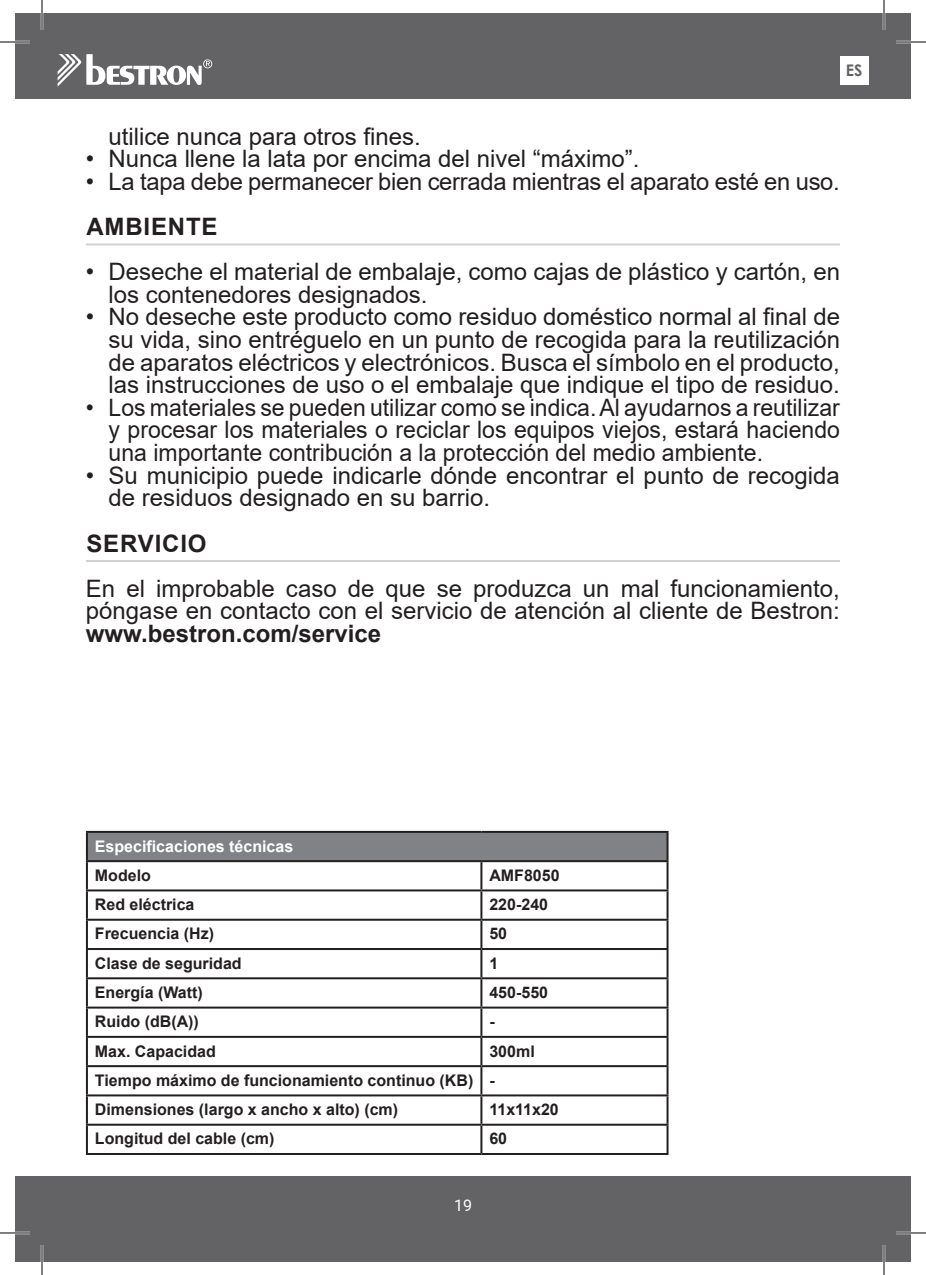
<style>
.page{position:relative;width:926px;height:1275px;background:#fff}
.page>*{position:absolute;margin:0;border:0;box-sizing:border-box;transform-origin:0 0}
.t1{font:24px/22.6px "Arial";color:#231f20}
.t2{font:24px/22.6px "Arial";color:#231f20;text-align:justify;scale:.96 1}
.t3{font:700 24px "Arial";color:#231f20}
.t4{font:700 24px "Arial";letter-spacing:.035em;color:#231f20}
.t5{font:700 16px/29.2px "Arial";color:#231f20}
.t6{font:700 16px "Arial";color:#fff}
.t7{font:16px "Roboto";color:#fff}
.t8{font:700 16px "Century Gothic";color:#636366}
</style>
<div class="page">
<div style="left:15px;top:14px;width:896px;height:85px;background:#636366"></div>
<div style="left:15px;top:1176px;width:896px;height:85px;background:#636366"></div>
<svg style="left:58px;top:54px;width:154px;height:32px"></svg>
<div style="left:840px;top:56px;width:28px;height:29px;background:#fff"></div>
<hr style="left:86px;top:243px;width:754px;height:2px;background:#d1d2d4">
<hr style="left:86px;top:560px;width:754px;height:2px;background:#d1d2d4">
<div style="left:87px;top:832px;width:580px;height:29px;background:#808285"></div>
<hr style="left:86px;top:831px;width:395px;height:2px;background:#231f20">
<hr style="left:86px;top:833px;width:2px;height:27px;background:#231f20">
<hr style="left:481px;top:831px;width:187px;height:2px;background:#231f20">
<hr style="left:666px;top:833px;width:2px;height:27px;background:#231f20">
<hr style="left:86px;top:860px;width:395px;height:2px;background:#231f20">
<hr style="left:86px;top:862px;width:2px;height:27px;background:#231f20">
<hr style="left:481px;top:860px;width:187px;height:2px;background:#231f20">
<hr style="left:480px;top:862px;width:2px;height:27px;background:#231f20">
<hr style="left:666px;top:862px;width:2px;height:27px;background:#231f20">
<hr style="left:86px;top:889px;width:395px;height:2px;background:#231f20">
<hr style="left:86px;top:891px;width:2px;height:27px;background:#231f20">
<hr style="left:481px;top:889px;width:187px;height:2px;background:#231f20">
<hr style="left:480px;top:891px;width:2px;height:27px;background:#231f20">
<hr style="left:666px;top:891px;width:2px;height:27px;background:#231f20">
<hr style="left:86px;top:918px;width:395px;height:2px;background:#231f20">
<hr style="left:86px;top:920px;width:2px;height:28px;background:#231f20">
<hr style="left:481px;top:918px;width:187px;height:2px;background:#231f20">
<hr style="left:480px;top:920px;width:2px;height:28px;background:#231f20">
<hr style="left:666px;top:920px;width:2px;height:28px;background:#231f20">
<hr style="left:86px;top:948px;width:395px;height:2px;background:#231f20">
<hr style="left:86px;top:950px;width:2px;height:27px;background:#231f20">
<hr style="left:481px;top:948px;width:187px;height:2px;background:#231f20">
<hr style="left:480px;top:950px;width:2px;height:27px;background:#231f20">
<hr style="left:666px;top:950px;width:2px;height:27px;background:#231f20">
<hr style="left:86px;top:977px;width:395px;height:2px;background:#231f20">
<hr style="left:86px;top:979px;width:2px;height:27px;background:#231f20">
<hr style="left:481px;top:977px;width:187px;height:2px;background:#231f20">
<hr style="left:480px;top:979px;width:2px;height:27px;background:#231f20">
<hr style="left:666px;top:979px;width:2px;height:27px;background:#231f20">
<hr style="left:86px;top:1006px;width:395px;height:2px;background:#231f20">
<hr style="left:86px;top:1008px;width:2px;height:28px;background:#231f20">
<hr style="left:481px;top:1006px;width:187px;height:2px;background:#231f20">
<hr style="left:480px;top:1008px;width:2px;height:28px;background:#231f20">
<hr style="left:666px;top:1008px;width:2px;height:28px;background:#231f20">
<hr style="left:86px;top:1036px;width:395px;height:2px;background:#231f20">
<hr style="left:86px;top:1038px;width:2px;height:27px;background:#231f20">
<hr style="left:481px;top:1036px;width:187px;height:2px;background:#231f20">
<hr style="left:480px;top:1038px;width:2px;height:27px;background:#231f20">
<hr style="left:666px;top:1038px;width:2px;height:27px;background:#231f20">
<hr style="left:86px;top:1065px;width:395px;height:2px;background:#231f20">
<hr style="left:86px;top:1067px;width:2px;height:27px;background:#231f20">
<hr style="left:481px;top:1065px;width:187px;height:2px;background:#231f20">
<hr style="left:480px;top:1067px;width:2px;height:27px;background:#231f20">
<hr style="left:666px;top:1067px;width:2px;height:27px;background:#231f20">
<hr style="left:86px;top:1094px;width:395px;height:2px;background:#231f20">
<hr style="left:86px;top:1096px;width:2px;height:27px;background:#231f20">
<hr style="left:481px;top:1094px;width:187px;height:2px;background:#231f20">
<hr style="left:480px;top:1096px;width:2px;height:27px;background:#231f20">
<hr style="left:666px;top:1096px;width:2px;height:27px;background:#231f20">
<hr style="left:86px;top:1123px;width:395px;height:2px;background:#231f20">
<hr style="left:86px;top:1125px;width:2px;height:28px;background:#231f20">
<hr style="left:481px;top:1123px;width:187px;height:2px;background:#231f20">
<hr style="left:480px;top:1125px;width:2px;height:28px;background:#231f20">
<hr style="left:666px;top:1125px;width:2px;height:28px;background:#231f20">
<hr style="left:86px;top:1153px;width:395px;height:2px;background:#231f20">
<hr style="left:481px;top:1153px;width:187px;height:2px;background:#231f20">
<hr style="left:0;top:41px;width:30px;height:2px;background:#fff">
<hr style="left:896px;top:41px;width:30px;height:2px;background:#fff">
<hr style="left:0;top:1231px;width:30px;height:3px;background:#fff">
<hr style="left:896px;top:1231px;width:30px;height:3px;background:#fff">
<hr style="left:41px;top:0;width:2px;height:30px;background:#fff">
<hr style="left:41px;top:1245px;width:2px;height:30px;background:#fff">
<hr style="left:883px;top:0;width:2px;height:30px;background:#fff">
<hr style="left:883px;top:1245px;width:2px;height:30px;background:#fff">
<hr style="left:0;top:42px;width:30px;height:1px;background:#000">
<hr style="left:896px;top:42px;width:30px;height:1px;background:#000">
<hr style="left:0;top:1232px;width:30px;height:1px;background:#000">
<hr style="left:896px;top:1232px;width:30px;height:1px;background:#000">
<hr style="left:42px;top:0;width:1px;height:30px;background:#000">
<hr style="left:42px;top:1245px;width:1px;height:30px;background:#000">
<hr style="left:884px;top:0;width:1px;height:30px;background:#000">
<hr style="left:884px;top:1245px;width:1px;height:30px;background:#000">
<p class="t8" style="left:846px;top:58px;width:18px">ES</p>
<p class="t1" style="left:109px;top:125px;width:314px">utilice nunca para otros fines.</p>
<p class="t1" style="left:86px;top:147px;width:555px">• Nunca llene la lata por encima del nivel “máximo”.</p>
<p class="t1" style="left:86px;top:170px;width:755px">• La tapa debe permanecer bien cerrada mientras el aparato esté en uso.</p>
<p class="t4" style="left:86px;top:210px;width:133px">AMBIENTE</p>
<p class="t1" style="left:109px;top:260px;width:733px;text-indent:-23px">• Deseche el material de embalaje, como cajas de plástico y cartón, en los contenedores designados.</p>
<p class="t1" style="left:109px;top:305px;width:733px;text-align:justify;text-indent:-23px">• No deseche este producto como residuo doméstico normal al final de su vida, sino entréguelo en un punto de recogida para la reutilización de aparatos eléctricos y electrónicos. Busca el símbolo en el producto, las instrucciones de uso o el embalaje que indique el tipo de residuo.</p>
<p class="t2" style="left:109px;top:396px;width:763px;text-indent:-23px">• Los materiales se pueden utilizar como se indica. Al ayudarnos a reutilizar y procesar los materiales o reciclar los equipos viejos, estará haciendo una importante contribución a la protección del medio ambiente.</p>
<p class="t1" style="left:109px;top:464px;width:733px;text-indent:-23px">• Su municipio puede indicarle dónde encontrar el punto de recogida de residuos designado en su barrio.</p>
<p class="t4" style="left:86px;top:526px;width:122px">SERVICIO</p>
<p class="t1" style="left:86px;top:577px;width:755px">En el improbable caso de que se produzca un mal funcionamiento, póngase en contacto con el servicio de atención al cliente de Bestron:</p>
<p class="t3" style="left:86px;top:616px;width:297px">www.bestron.com/service</p>
<p class="t6" style="left:95px;top:834px;width:200px">Especificaciones técnicas</p>
<p class="t5" style="left:95px;top:860px;width:57px">Modelo</p>
<p class="t5" style="left:489px;top:860px;width:72px">AMF8050</p>
<p class="t5" style="left:95px;top:890px;width:101px">Red eléctrica</p>
<p class="t5" style="left:489px;top:890px;width:60px">220-240</p>
<p class="t5" style="left:95px;top:919px;width:121px">Frecuencia (Hz)</p>
<p class="t5" style="left:489px;top:919px;width:19px">50</p>
<p class="t5" style="left:95px;top:948px;width:148px">Clase de seguridad</p>
<p class="t5" style="left:489px;top:948px;width:10px">1</p>
<p class="t5" style="left:95px;top:978px;width:109px">Energía (Watt)</p>
<p class="t5" style="left:489px;top:978px;width:60px">450-550</p>
<p class="t5" style="left:95px;top:1007px;width:105px">Ruido (dB(A))</p>
<p class="t5" style="left:489px;top:1007px;width:7px">-</p>
<p class="t5" style="left:95px;top:1036px;width:122px">Max. Capacidad</p>
<p class="t5" style="left:95px;top:1036px;width:441px;text-indent:394px">300ml<br>Tiempo máximo de funcionamiento continuo (KB) -<br>Dimensiones (largo x ancho x alto) (cm)</p>
<p class="t5" style="left:489px;top:1095px;width:71px">11x11x20</p>
<p class="t5" style="left:95px;top:1124px;width:181px">Longitud del cable (cm)</p>
<p class="t5" style="left:489px;top:1124px;width:19px">60</p>
<p class="t7" style="left:454px;top:1193px;width:19px">19</p>
</div>
